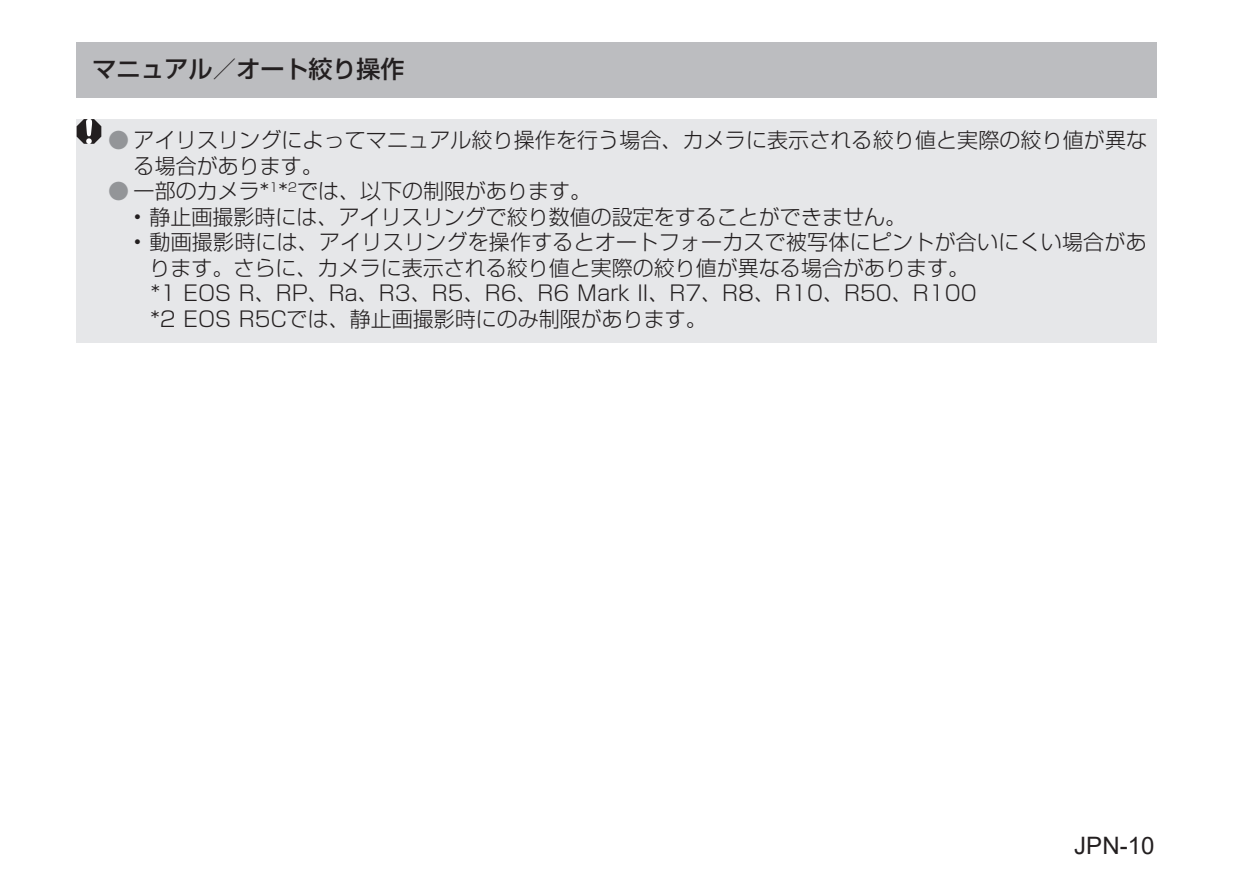
<style>
.page{position:relative;width:1234px;height:893px;background:#fff}
.page>*{position:absolute;margin:0;border:0;box-sizing:border-box;transform-origin:0 0}
.t1{font:500 24px "Shin Go Pro";color:#231f20}
.t2{font:24px "Arial";color:#231f20}
.t3{font:300 21px/25.5px "Shin Go Pro";color:#231f20}
.s1{color:#939598}
</style>
<div class="page">
<div style="left:77px;top:119px;width:1080px;height:223px;background:#e6e7e9"></div>
<svg style="left:77px;top:119px;width:24px;height:25px"></svg>
<div style="left:77px;top:43px;width:1080px;height:55px;background:#bcbdc0"></div>
<p class="t1" style="left:92px;top:49px;width:313px">マニュアル／オート絞り操作</p>
<p class="t3" style="left:134px;top:125px;width:1014px;text-indent:-26px"><span class="s1">●</span> アイリスリングによってマニュアル絞り操作を行う場合、カメラに表示される絞り値と実際の絞り値が異なる場合があります。</p>
<p class="t3" style="left:108px;top:176px;width:484px"><span class="s1">●</span> 一部のカメラ*<sup>1</sup>*<sup>2</sup>では、以下の制限があります。</p>
<p class="t3" style="left:134px;top:202px;width:773px">• 静止画撮影時には、アイリスリングで絞り数値の設定をすることができません。</p>
<p class="t3" style="left:149px;top:227px;width:998px;text-indent:-16px">• 動画撮影時には、アイリスリングを操作するとオートフォーカスで被写体にピントが合いにくい場合があります。さらに、カメラに表示される絞り値と実際の絞り値が異なる場合があります。<br>*1 EOS R、RP、Ra、R3、R5、R6、R6 Mark II、R7、R8、R10、R50、R100<br>*2 EOS R5Cでは、静止画撮影時にのみ制限があります。</p>
<p class="t2" style="left:1074px;top:829px;width:82px">JPN-10</p>
</div>
